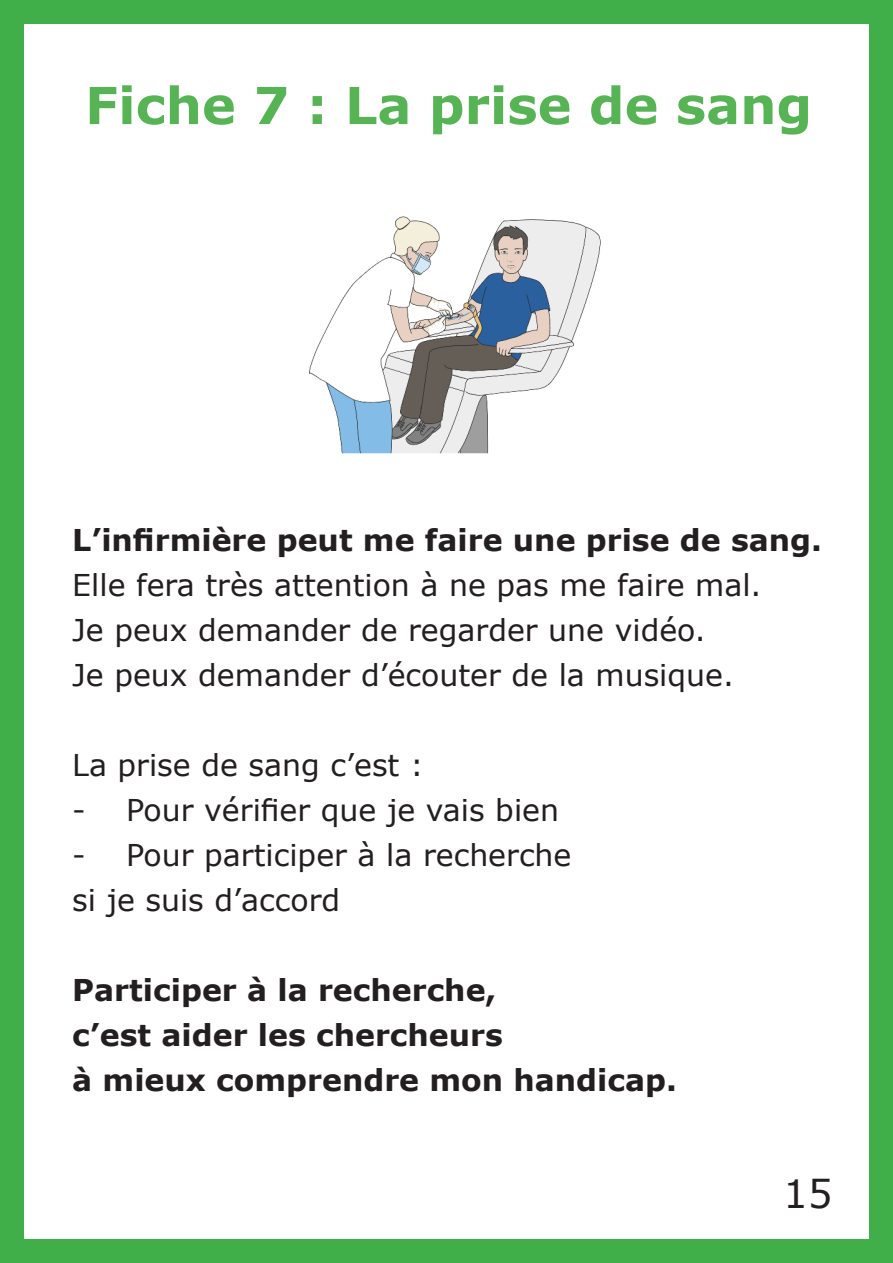
<style>
.page{position:relative;width:893px;height:1263px;background:#fff}
.page>*{position:absolute;margin:0;border:0;box-sizing:border-box;transform-origin:0 0}
.t1{font:700 51px "Verdana";color:#56b455}
.t2{font:39px "Verdana";color:#231f20}
.t3{font:30px/45px "Verdana";color:#231f20}
.t4{font:700 30px/45px "Verdana";color:#231f20}
.t5{font:700 30px "Verdana";color:#231f20}
</style>
<div class="page">
<div style="left:0;top:0;width:893px;height:1263px;border:24px solid #40ae49"></div>
<img style="left:309px;top:216px;width:292px;height:238px">
<h1 class="t1" style="left:85px;top:69px;width:729px">Fiche 7 : La prise de sang</h1>
<p class="t5" style="left:72px;top:518px;width:751px">L’infirmière peut me faire une prise de sang.</p>
<p class="t3" style="left:72px;top:562px;width:691px">Elle fera très attention à ne pas me faire mal.<br>Je peux demander de regarder une vidéo.<br>Je peux demander d’écouter de la musique.</p>
<p class="t3" style="left:72px;top:742px;width:353px">La prise de sang c’est :</p>
<p class="t3" style="left:72px;top:787px;width:488px">- Pour vérifier que je vais bien</p>
<p class="t3" style="left:72px;top:832px;width:501px">- Pour participer à la recherche si je suis d’accord</p>
<p class="t4" style="left:72px;top:967px;width:606px">Participer à la recherche,<br>c’est aider les chercheurs<br>à mieux comprendre mon handicap.</p>
<h2 class="t2" style="left:783px;top:1167px;width:51px">15</h2>
</div>
